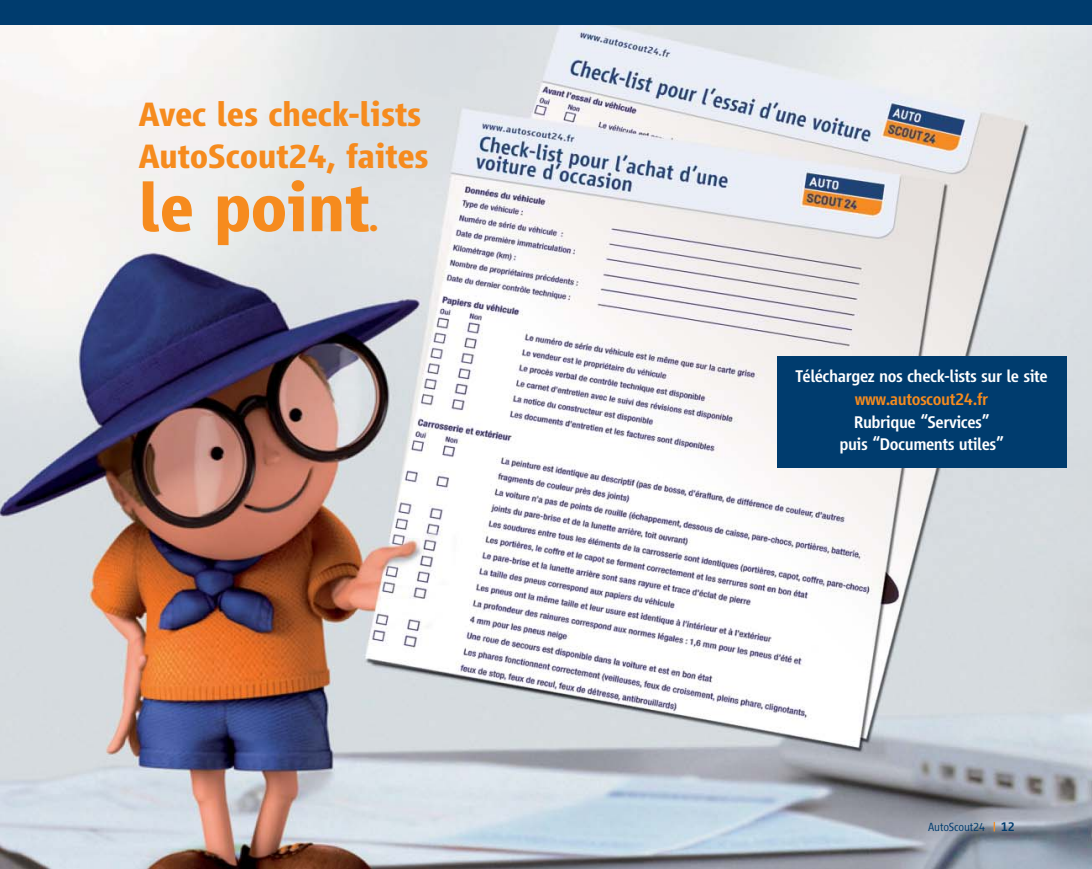
<style>
.page{position:relative;width:1092px;height:869px;background:#fff}
.page>*{position:absolute;margin:0;border:0;box-sizing:border-box;transform-origin:0 0}
.t1{font:700 70px "Scout Vialog";letter-spacing:-.015em;color:#f68b1e}
.t2{font:700 35px/42px "Scout Vialog";letter-spacing:-.015em;color:#f68b1e}
.t3{font:500 17.5px/22.8px "Scout Vialog";letter-spacing:-.025em;color:#fff;text-align:center}
.t4{font:500 17.5px "Scout Vialog";letter-spacing:-.025em;color:#f68b1e}
.t5{font:300 12.25px "Scout Vialog";letter-spacing:-.015em;color:#003c6e}
.s1{font-size:35px}
.s2{font-weight:500;font-size:13.12px}
</style>
<div class="page">
<img style="left:0;top:25px;width:1091px;height:843px">
<div style="left:0;top:0;width:1091px;height:25px;background:#003c6e"></div>
<div style="left:776px;top:356px;width:290px;height:112px;background:#003c6e"></div>
<h2 class="t2" style="left:138px;top:96px;width:292px">Avec les check-lists<br>AutoScout24, faites</h2>
<h1 class="t1" style="left:138px;top:181px;width:242px">le point<span class="s1">.</span></h1>
<p class="t3" style="left:795px;top:366px;width:254px">Téléchargez nos check-lists sur le site</p>
<p class="t4" style="left:854px;top:392px;width:135px">www.autoscout24.fr</p>
<p class="t3" style="left:839px;top:411px;width:166px">Rubrique “Services” puis “Documents utiles”</p>
<p class="t5" style="left:928px;top:822px;width:88px">AutoScout24 <span class="s2">12</span></p>
</div>
